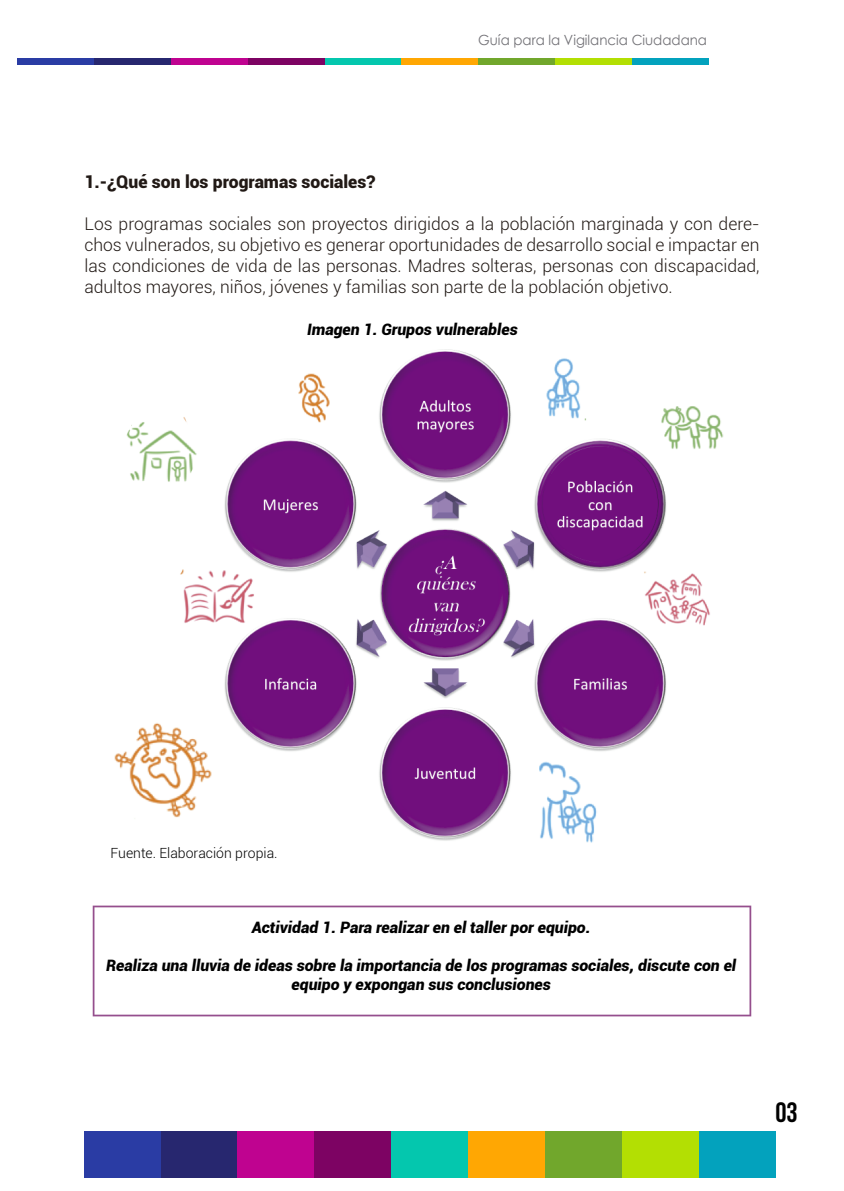
<style>
.page{position:relative;width:844px;height:1191px;background:#fff}
.page>*{position:absolute;margin:0;border:0;box-sizing:border-box;transform-origin:0 0}
.t1{font:28px "Bebas Neue";color:#000}
.t2{font:300 17.5px/21px "Roboto";color:#211915;text-align:justify}
.t3{font:900 17.5px "Roboto";color:#211915}
.t4{font:italic 900 15.75px/18.9px "Roboto";color:#000;text-align:center}
.t5{font:14px "Century Gothic";color:#727176;scale:.95 1}
.t6{font:300 14px "Roboto";color:#000}
</style>
<div class="page">
<div style="left:84px;top:1131px;width:77px;height:46px;background:#2a3ca4"></div>
<div style="left:161px;top:1131px;width:76px;height:46px;background:#27276f"></div>
<div style="left:237px;top:1131px;width:77px;height:46px;background:#bf0390"></div>
<div style="left:314px;top:1131px;width:77px;height:46px;background:#7d0363"></div>
<div style="left:391px;top:1131px;width:77px;height:46px;background:#04c7ae"></div>
<div style="left:698px;top:1131px;width:77px;height:46px;background:#03a2bd"></div>
<div style="left:621px;top:1131px;width:77px;height:46px;background:#b3df03"></div>
<div style="left:544px;top:1131px;width:77px;height:46px;background:#71a72c"></div>
<div style="left:468px;top:1131px;width:76px;height:46px;background:#ffa703"></div>
<div style="left:17px;top:58px;width:77px;height:7px;background:#2a3ca4"></div>
<div style="left:94px;top:58px;width:77px;height:7px;background:#27276f"></div>
<div style="left:171px;top:58px;width:77px;height:7px;background:#bf0390"></div>
<div style="left:248px;top:58px;width:76px;height:7px;background:#7d0363"></div>
<div style="left:324px;top:58px;width:77px;height:7px;background:#04c7ae"></div>
<div style="left:631px;top:58px;width:77px;height:7px;background:#03a2bd"></div>
<div style="left:555px;top:58px;width:76px;height:7px;background:#b3df03"></div>
<div style="left:478px;top:58px;width:77px;height:7px;background:#71a72c"></div>
<div style="left:401px;top:58px;width:77px;height:7px;background:#ffa703"></div>
<img style="left:114px;top:349px;width:610px;height:494px">
<svg style="left:93px;top:905px;width:658px;height:111px"></svg>
<p class="t5" style="left:478px;top:31px;width:242px">Guía para la Vigilancia Ciudadana</p>
<p class="t3" style="left:84px;top:169px;width:292px">1.-¿Qué son los programas sociales?</p>
<p class="t2" style="left:84px;top:213px;width:676px">Los programas sociales son proyectos dirigidos a la población marginada y con dere&shy;chos vulnerados, su objetivo es generar oportunidades de desarrollo social e impactar en las condiciones de vida de las personas. Madres solteras, personas con discapacidad, adultos mayores, niños, jóvenes y familias son parte de la población objetivo.</p>
<p class="t4" style="left:307px;top:320px;width:212px">Imagen 1. Grupos vulnerables</p>
<p class="t6" style="left:110px;top:843px;width:168px">Fuente. Elaboración propia.</p>
<p class="t4" style="left:252px;top:917px;width:340px">Actividad 1. Para realizar en el taller por equipo.</p>
<p class="t4" style="left:106px;top:955px;width:631px">Realiza una lluvia de ideas sobre la importancia de los programas sociales, discute con el equipo y expongan sus conclusiones</p>
<h1 class="t1" style="left:775px;top:1097px;width:24px">03</h1>
</div>
